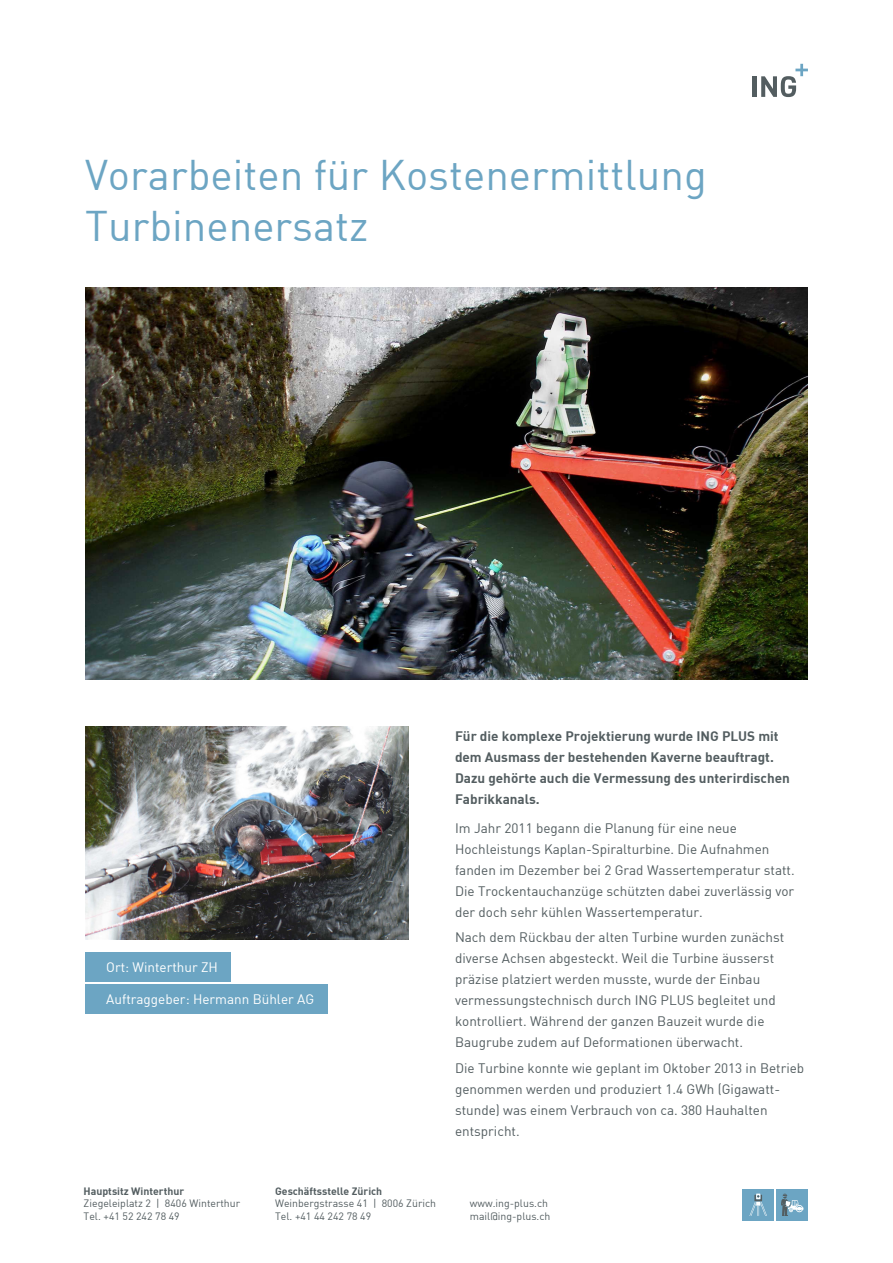
<style>
.page{position:relative;width:893px;height:1263px;background:#fff}
.page>*{position:absolute;margin:0;border:0;box-sizing:border-box;transform-origin:0 0}
.t1{font:42px/50.4px "DIN";color:#6ca5c3}
.Text{font:13.5px/21px "DIN";color:#535d60}
.Text-2{font:13.5px/21px "DIN Bold";color:#535d60}
.Text-3{font:13.5px "DIN";color:#fff}
.t2{font:10.5px/12.6px "DIN";color:#535d60}
.t3{font:10.5px "DIN Bold";color:#535d60}
</style>
<div class="page">
<hr style="left:752px;top:76px;width:4px;height:21px;background:#535d60">
<svg style="left:761px;top:64px;width:47px;height:33px"></svg>
<img style="left:85px;top:727px;width:323px;height:212px">
<img style="left:85px;top:288px;width:723px;height:391px">
<div style="left:85px;top:952px;width:146px;height:30px;background:#6ca5c3"></div>
<div style="left:85px;top:984px;width:242px;height:30px;background:#6ca5c3"></div>
<div style="left:743px;top:1189px;width:31px;height:31px;background:#6ca5c3"></div>
<svg style="left:749px;top:1193px;width:18px;height:23px"></svg>
<div style="left:777px;top:1189px;width:31px;height:31px;background:#6ca5c3"></div>
<svg style="left:781px;top:1193px;width:22px;height:23px"></svg>
<h1 class="t1" style="left:85px;top:149px;width:623px">Vorarbeiten für Kostenermittlung<br>Turbinenersatz</h1>
<p class="Text-3" style="left:106px;top:959px;width:113px">Ort: Winterthur ZH</p>
<p class="Text-3" style="left:106px;top:991px;width:209px">Auftraggeber: Hermann Bühler AG</p>
<p class="Text-2" style="left:455px;top:725px;width:336px">Für die komplexe Projektierung wurde ING PLUS mit dem Ausmass der bestehenden Kaverne beauftragt.<br>Dazu gehörte auch die Vermessung des unterirdischen Fabrikkanals.</p>
<p class="Text" style="left:455px;top:817px;width:341px">Im Jahr 2011 begann die Planung für eine neue Hochleistungs Kaplan-Spiralturbine. Die Aufnahmen fanden im Dezember bei 2 Grad Wassertemperatur statt.<br>Die Trockentauchanzüge schützten dabei zuverlässig vor der doch sehr kühlen Wassertemperatur.</p>
<p class="Text" style="left:455px;top:927px;width:331px">Nach dem Rückbau der alten Turbine wurden zunächst diverse Achsen abgesteckt. Weil die Turbine äusserst präzise platziert werden musste, wurde der Einbau vermessungstechnisch durch ING PLUS begleitet und kontrolliert. Während der ganzen Bauzeit wurde die Baugrube zudem auf Deformationen überwacht.</p>
<p class="Text" style="left:455px;top:1057px;width:351px">Die Turbine konnte wie geplant im Oktober 2013 in Betrieb genommen werden und produziert 1.4 GWh (Gigawatt&shy;stunde) was einem Verbrauch von ca. 380 Hauhalten entspricht.</p>
<p class="t3" style="left:84px;top:1184px;width:102px">Hauptsitz Winterthur</p>
<p class="t2" style="left:84px;top:1197px;width:158px">Ziegeleiplatz 2 | 8406 Winterthur<br>Tel. +41 52 242 78 49</p>
<p class="t3" style="left:275px;top:1184px;width:109px">Geschäftsstelle Zürich</p>
<p class="t2" style="left:275px;top:1197px;width:162px">Weinbergstrasse 41 | 8006 Zürich<br>Tel. +41 44 242 78 49</p>
<p class="t2" style="left:470px;top:1197px;width:82px">www.ing-plus.ch mail@ing-plus.ch</p>
</div>
